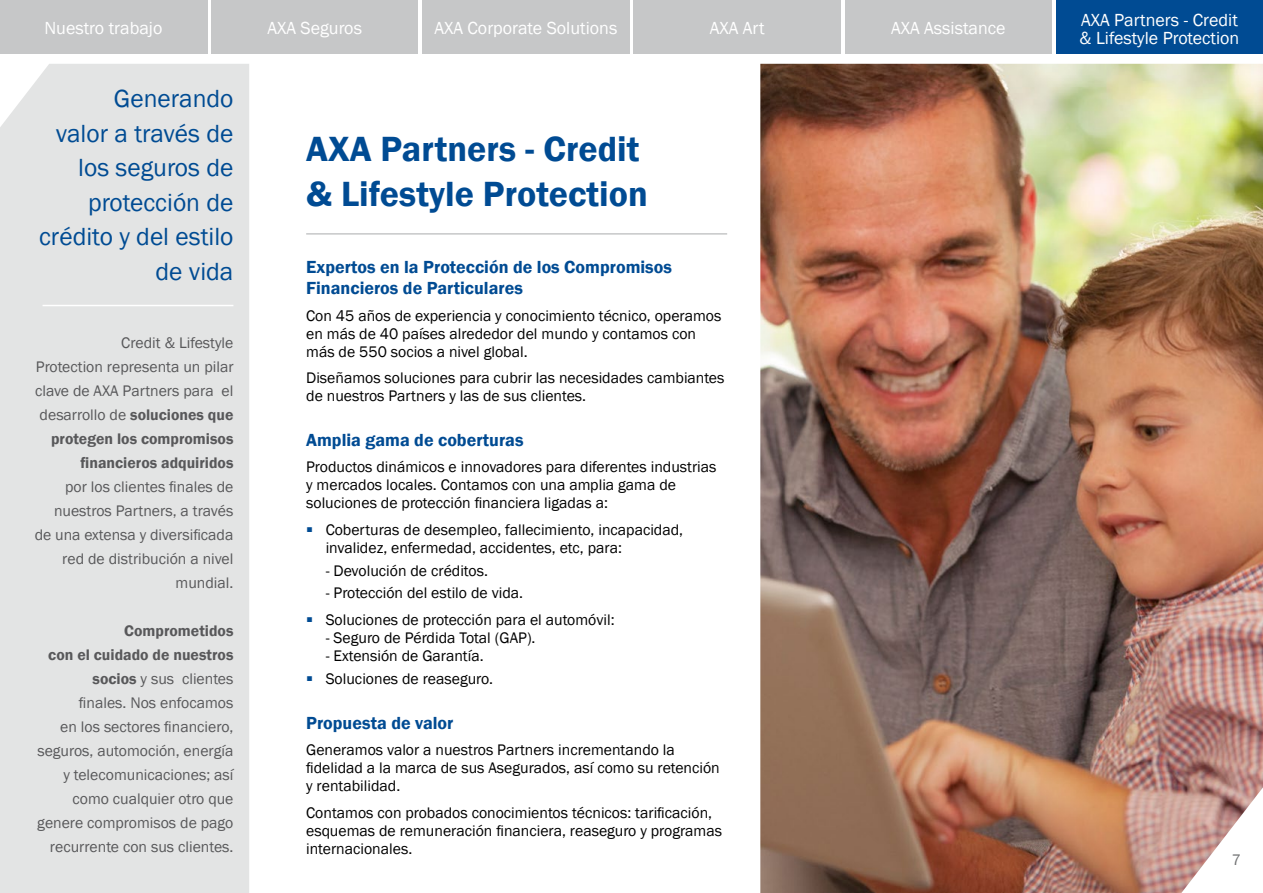
<style>
.page{position:relative;width:1263px;height:893px;background:#fff}
.page>*{position:absolute;margin:0;border:0;box-sizing:border-box;transform-origin:0 0}
.t1{font:600 36px/45px "Franklin Gothic";color:#004b93}
.t2{font:25.5px/34.5px "Franklin Gothic";color:#004b93;text-align:right}
.t3{font:18px/18px "Franklin Gothic";color:#fff}
.t4{font:600 18px/21px "Franklin Gothic";color:#004b93}
.t5{font:15.75px/18px "Franklin Gothic";color:#000}
.t6{font:15.75px/24px "Franklin Gothic";color:#58585a;text-align:right}
.t7{font:15.75px "Franklin Gothic";color:#707172}
.s1{font-weight:600}
</style>
<div class="page">
<div style="left:0;top:64px;width:249px;height:829px;background:#e3e4e4"></div>
<img style="left:760px;top:64px;width:503px;height:829px">
<hr style="left:43px;top:305px;width:190px;height:1px;background:#fff">
<hr style="left:306px;top:233px;width:421px;height:2px;background:#c6c7c8">
<div style="left:0;top:0;width:207px;height:53px;background:#c6c7c8"></div>
<div style="left:211px;top:0;width:207px;height:53px;background:#c6c7c8"></div>
<div style="left:422px;top:0;width:207px;height:53px;background:#c6c7c8"></div>
<div style="left:634px;top:0;width:207px;height:53px;background:#c6c7c8"></div>
<div style="left:845px;top:0;width:207px;height:53px;background:#c6c7c8"></div>
<div style="left:1056px;top:0;width:207px;height:53px;background:#004b93"></div>
<p class="t3" style="left:45px;top:19px;width:119px">Nuestro trabajo</p>
<p class="t3" style="left:267px;top:19px;width:96px">AXA Seguros</p>
<p class="t3" style="left:434px;top:19px;width:184px">AXA Corporate Solutions</p>
<p class="t3" style="left:710px;top:19px;width:56px">AXA Art</p>
<p class="t3" style="left:891px;top:19px;width:116px">AXA Assistance</p>
<p class="t3" style="left:1079px;top:11px;width:161px">AXA Partners - Credit &amp; Lifestyle Protection</p>
<h2 class="t2" style="left:39px;top:82px;width:196px">Generando<br>valor a través de los seguros de protección de crédito y del estilo de vida</h2>
<p class="t6" style="left:35px;top:331px;width:200px">Credit &amp; Lifestyle<br>Protection representa un pilar clave de AXA Partners para el desarrollo de <span class="s1">soluciones que protegen los compromisos financieros adquiridos</span></p>
<p class="t6" style="left:35px;top:475px;width:200px">por los clientes finales de nuestros Partners, a través de una extensa y diversificada red de distribución a nivel mundial.</p>
<p class="t6" style="left:37px;top:619px;width:198px"><span class="s1">Comprometidos<br>con el cuidado de nuestros socios</span> y sus clientes<br>finales. Nos enfocamos<br>en los sectores financiero, seguros, automoción, energía y telecomunicaciones; así como cualquier otro que genere compromisos de pago recurrente con sus clientes.</p>
<h1 class="t1" style="left:306px;top:127px;width:343px">AXA Partners - Credit &amp; Lifestyle Protection</h1>
<p class="t4" style="left:306px;top:257px;width:367px">Expertos en la Protección de los Compromisos<br>Financieros de Particulares</p>
<p class="t5" style="left:306px;top:307px;width:417px">Con 45 años de experiencia y conocimiento técnico, operamos en más de 40 países alrededor del mundo y contamos con más de 550 socios a nivel global.</p>
<p class="t5" style="left:306px;top:369px;width:420px">Diseñamos soluciones para cubrir las necesidades cambiantes de nuestros Partners y las de sus clientes.</p>
<p class="t4" style="left:306px;top:429px;width:219px">Amplia gama de coberturas</p>
<p class="t5" style="left:306px;top:458px;width:412px">Productos dinámicos e innovadores para diferentes industrias y mercados locales. Contamos con una amplia gama de soluciones de protección financiera ligadas a:</p>
<p class="t5" style="left:326px;top:521px;width:359px;text-indent:-20px"><sup>.</sup> Coberturas de desempleo, fallecimiento, incapacidad, invalidez, enfermedad, accidentes, etc, para:</p>
<p class="t5" style="left:326px;top:562px;width:164px">- Devolución de créditos.</p>
<p class="t5" style="left:306px;top:579px;width:310px;line-height:27.3px;text-indent:20px">- Protección del estilo de vida.<br><sup>.</sup> Soluciones de protección para el automóvil:</p>
<p class="t5" style="left:326px;top:629px;width:211px">- Seguro de Pérdida Total (GAP).</p>
<p class="t5" style="left:306px;top:645px;width:189px;line-height:23px;text-indent:20px">- Extensión de Garantía. <sup>.</sup> Soluciones de reaseguro.</p>
<p class="t4" style="left:306px;top:712px;width:149px">Propuesta de valor</p>
<p class="t5" style="left:306px;top:741px;width:415px">Generamos valor a nuestros Partners incrementando la fidelidad a la marca de sus Asegurados, así como su retención y rentabilidad.</p>
<p class="t5" style="left:306px;top:804px;width:417px">Contamos con probados conocimientos técnicos: tarificación, esquemas de remuneración financiera, reaseguro y programas internacionales.</p>
<p class="t7" style="left:1232px;top:850px;width:11px">7</p>
</div>
